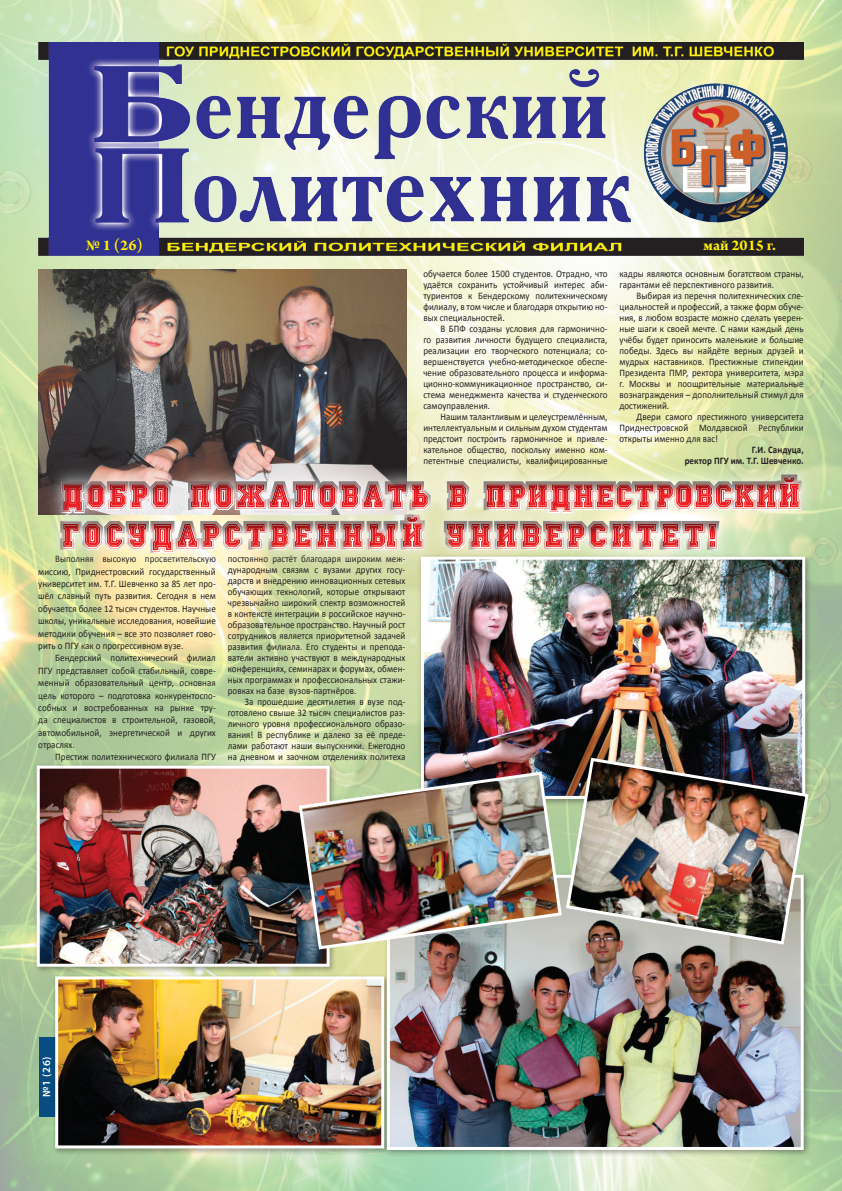
<style>
.page{position:relative;width:842px;height:1191px;background:#fff}
.page>*{position:absolute;margin:0;border:0;box-sizing:border-box;transform-origin:0 0}
.t1{font:700 16px "Arno Pro";color:#fff101}
.t2{font:600 11px "Myriad Pro";color:#fff}
.t3{font:10px/11px "Calibri";letter-spacing:.005em;color:#231f20;text-align:justify;scale:.9 1}
.t4{font:700 10px/11px "Calibri";letter-spacing:.005em;color:#231f20;text-align:right;scale:.9 1}
</style>
<div class="page">
<img style="left:0;top:0;width:842px;height:1191px">
<img style="left:38px;top:43px;width:768px;height:212px">
<div style="left:39px;top:1037px;width:18px;height:79px;background:#074d81"></div>
<img style="left:38px;top:269px;width:368px;height:246px">
<div style="left:417px;top:553px;width:396px;height:253px;background:#231f20;opacity:.4"></div>
<img style="left:425px;top:569px;width:376px;height:226px">
<div style="left:52px;top:973px;width:340px;height:182px;background:#231f20;opacity:.4"></div>
<img style="left:59px;top:980px;width:321px;height:164px">
<div style="left:55px;top:976px;width:329px;height:172px;border:3px solid #fff"></div>
<div style="left:383px;top:871px;width:428px;height:286px;background:#231f20;opacity:.4"></div>
<img style="left:391px;top:878px;width:409px;height:268px">
<div style="left:387px;top:874px;width:417px;height:276px;border:3px solid #fff"></div>
<div style="left:33px;top:762px;width:304px;height:212px;background:#231f20;opacity:.4"></div>
<img style="left:41px;top:769px;width:285px;height:193px">
<div style="left:37px;top:765px;width:293px;height:201px;border:3px solid #fff"></div>
<img style="left:297px;top:770px;width:266px;height:181px">
<img style="left:564px;top:756px;width:246px;height:190px">
<div style="left:45px;top:458px;width:772px;height:111px;background:#fff;opacity:.75"></div>
<div style="left:53px;top:467px;width:789px;height:94px;background:#231f20;opacity:.57"></div>
<h1 class="t1" style="left:86px;top:236px;width:58px">№ 1 (26)</h1>
<h1 class="t1" style="left:704px;top:236px;width:74px">май 2015 г.</h1>
<p class="t3" style="left:423px;top:268px;width:206px">обучается более 1500 студентов. Отрадно, что удаётся сохранить устойчивый интерес аби&shy;туриентов к Бендерскому политехническому филиалу, в том числе и благодаря открытию но&shy;вых специальностей.</p>
<p class="t3" style="left:423px;top:323px;width:206px;text-indent:17px">В БПФ созданы условия для гармонично&shy;го развития личности будущего специалиста, реализации его творческого потенциала; со&shy;вершенствуется учебно-методическое обеспе&shy;чение образовательного процесса и информа&shy;ционно-коммуникационное пространство, си&shy;стема менеджмента качества и студенческого самоуправления.</p>
<p class="t3" style="left:423px;top:411px;width:206px;text-indent:17px">Нашим талантливым и целеустремлённым, интеллектуальным и сильным духом студентам предстоит построить гармоничное и привле&shy;кательное общество, поскольку именно ком&shy;петентные специалисты, квалифицированные</p>
<p class="t3" style="left:619px;top:268px;width:206px">кадры являются основным богатством страны, гарантами её перспективного развития.</p>
<p class="t3" style="left:619px;top:290px;width:206px;text-indent:17px">Выбирая из перечня политехнических спе&shy;циальностей и профессий, а также форм обуче&shy;ния, в любом возрасте можно сделать уверен&shy;ные шаги к своей мечте. С нами каждый день учёбы будет приносить маленькие и большие победы. Здесь вы найдёте верных друзей и мудрых наставников. Престижные стипендии Президента ПМР, ректора университета, мэра г. Москвы и поощрительные материальные вознаграждения – дополнительный стимул для достижений.</p>
<p class="t3" style="left:619px;top:411px;width:206px;text-indent:17px">Двери самого престижного университета Приднестровской Молдавской Республики открыты именно для вас!</p>
<p class="t4" style="left:685px;top:444px;width:134px">Г.И. Сандуца,<br>ректор ПГУ им. Т.Г. Шевченко.</p>
<p class="t3" style="left:38px;top:553px;width:199px;line-height:12.4px;text-indent:17px">Выполняя высокую просветительскую миссию, Приднестровский государственный университет им. Т.Г. Шевченко за 85 лет про&shy;шёл славный путь развития. Сегодня в нем обучается более 12 тысяч студентов. Научные школы, уникальные исследования, новейшие методики обучения – все это позволяет гово&shy;рить о ПГУ как о прогрессивном вузе.</p>
<p class="t3" style="left:38px;top:652px;width:199px;line-height:12.4px;text-indent:17px">Бендерский политехнический филиал ПГУ представляет собой стабильный, совре&shy;менный образовательный центр, основная цель которого – подготовка конкурентоспо&shy;собных и востребованных на рынке тру&shy;да специалистов в строительной, газовой, автомобильной, энергетической и других отраслях.</p>
<p class="t3" style="left:55px;top:751px;width:180px">Престиж политехнического филиала ПГУ</p>
<p class="t3" style="left:228px;top:553px;width:199px">постоянно растёт благодаря широким меж&shy;дународным связям с вузами других госу&shy;дарств и внедрению инновационных сетевых обучающих технологий, которые открывают чрезвычайно широкий спектр возможностей в контексте интеграции в российское научно&shy;образовательное пространство. Научный рост сотрудников является приоритетной задачей развития филиала. Его студенты и препода&shy;ватели активно участвуют в международных конференциях, семинарах и форумах, обмен&shy;ных программах и профессиональных стажи&shy;ровках на базе вузов-партнёров.</p>
<p class="t3" style="left:228px;top:696px;width:199px;text-indent:17px">За прошедшие десятилетия в вузе под&shy;готовлено свыше 32 тысяч специалистов раз&shy;личного уровня профессионального образо&shy;вания! В республике и далеко за её преде&shy;лами работают наши выпускники. Ежегодно на дневном и заочном отделениях политеха</p>
<p class="t2" style="left:40px;top:1096px;width:42px;rotate:-90deg">№1 (26)</p>
</div>
